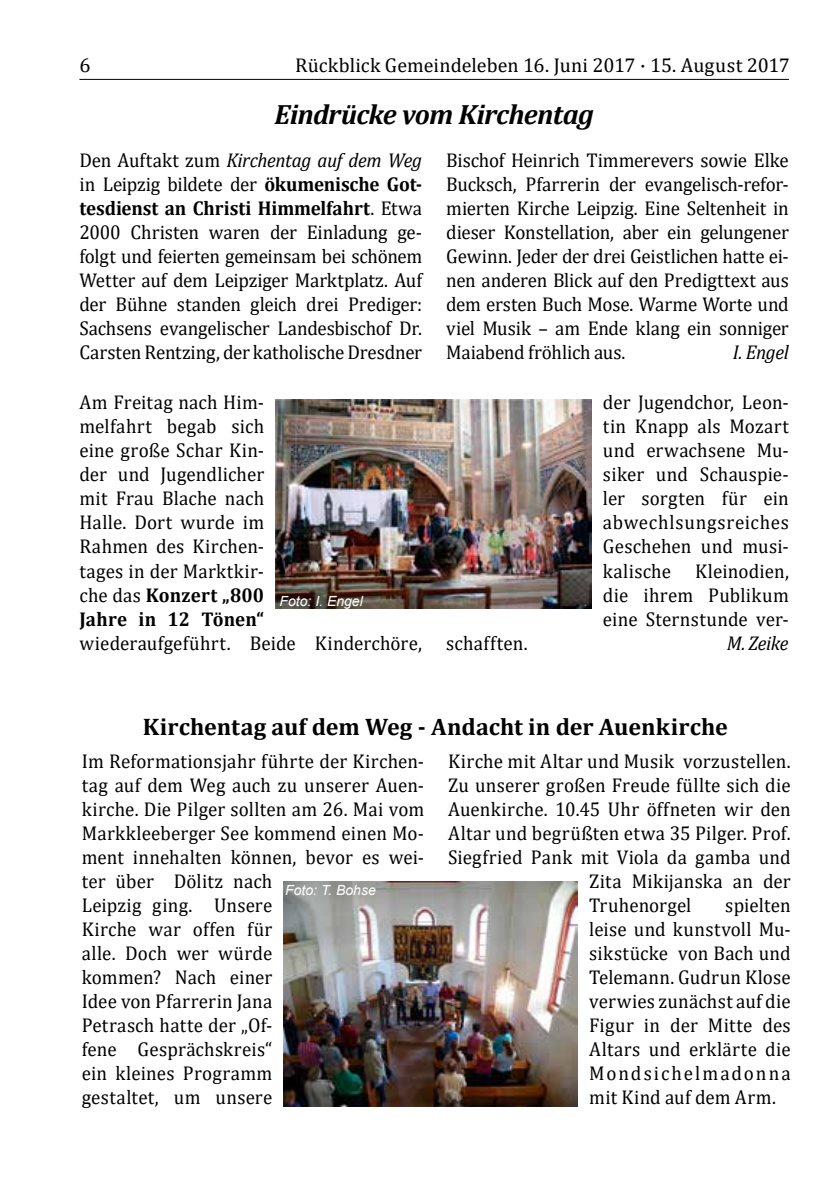
<style>
.page{position:relative;width:840px;height:1191px;background:#fff}
.page>*{position:absolute;margin:0;border:0;box-sizing:border-box;transform-origin:0 0}
.t1{font:italic 700 28px "Cambria";letter-spacing:-.025em;color:#000}
.t2{font:700 24px "Cambria";letter-spacing:.005em;color:#000}
.t3{font:20px/24px "Cambria";letter-spacing:.01em;color:#000;text-align:justify;scale:.95 1}
.t4{font:20px "Cambria";letter-spacing:.01em;color:#000}
.t5{font:italic 20px "Cambria";letter-spacing:-.02em;color:#000;scale:.95 1}
.t6{font:italic 14px "Arial";color:#fff}
.s1{font-style:italic}
.s2{font-weight:700}
</style>
<div class="page">
<hr style="left:80px;top:79px;width:708px;height:1px;background:#000">
<img style="left:283px;top:881px;width:294px;height:225px">
<img style="left:275px;top:400px;width:316px;height:209px">
<p class="t4" style="left:79px;top:53px;width:13px">6</p>
<p class="t4" style="left:295px;top:53px;width:496px">Rückblick Gemeindeleben 16. Juni 2017 · 15. August 2017</p>
<h1 class="t1" style="left:274px;top:95px;width:321px">Eindrücke vom Kirchentag</h1>
<p class="t3" style="left:79px;top:148px;width:362px">Den Auftakt zum <span class="s1">Kirchentag auf dem Weg </span>in Leipzig bildete der <span class="s2">ökumenische Got&shy;tesdienst an Christi Himmelfahrt</span>. Etwa 2000 Christen waren der Einladung ge&shy;folgt und feierten gemeinsam bei schönem Wetter auf dem Leipziger Marktplatz. Auf der Bühne standen gleich drei Prediger:<br>Sachsens evangelischer Landesbischof Dr.<br>Carsten Rentzing, der katholische Dresdner</p>
<p class="t3" style="left:446px;top:148px;width:362px">Bischof Heinrich Timmerevers sowie Elke Bucksch, Pfarrerin der evangelisch-refor&shy;mierten Kirche Leipzig. Eine Seltenheit in dieser Konstellation, aber ein gelungener Gewinn. Jeder der drei Geistlichen hatte ei&shy;nen anderen Blick auf den Predigttext aus dem ersten Buch Mose. Warme Worte und viel Musik – am Ende klang ein sonniger Maiabend fröhlich aus.</p>
<p class="t5" style="left:732px;top:338px;width:61px">I. Engel</p>
<p class="t3" style="left:79px;top:390px;width:196px">Am Freitag nach Him&shy;melfahrt begab sich eine große Schar Kin&shy;der und Jugendlicher mit Frau Blache nach Halle. Dort wurde im Rahmen des Kirchen&shy;tages in der Marktkir&shy;che das <span class="s2">Konzert „800<br>Jahre in 12 Tönen“</span></p>
<p class="t3" style="left:79px;top:630px;width:362px">wiederaufgeführt. Beide Kinderchöre,</p>
<p class="t6" style="left:279px;top:591px;width:85px">Foto: I. Engel</p>
<p class="t3" style="left:602px;top:390px;width:197px">der Jugendchor, Leon&shy;tin Knapp als Mozart und erwachsene Mu&shy;siker und Schauspie&shy;ler sorgten für ein abwechlsungsreiches Geschehen und musi&shy;kalische Kleinodien, die ihrem Publikum eine Sternstunde ver-</p>
<p class="t3" style="left:446px;top:630px;width:87px">schafften.</p>
<p class="t5" style="left:726px;top:628px;width:67px">M. Zeike</p>
<p class="t2" style="left:143px;top:710px;width:586px">Kirchentag auf dem Weg - Andacht in der Auenkirche</p>
<p class="t3" style="left:82px;top:749px;width:362px;text-align:left">Im Reformationsjahr führte der Kirchen&shy;tag auf dem Weg auch zu unserer Auen&shy;kirche. Die Pilger sollten am 26. Mai vom<br>Markkleeberger See kommend einen Mo&shy;ment innehalten können, bevor es wei&shy;ter über Dölitz nach<br>Leipzig ging. Unsere<br>Kirche war offen für<br>alle. Doch wer würde<br>kommen? Nach einer<br>Idee von Pfarrerin Jana<br>Petrasch hatte der „Of-<br>fene Gesprächskreis“<br>ein kleines Programm<br>gestaltet, um unsere</p>
<p class="t3" style="left:448px;top:749px;width:362px">Kirche mit Altar und Musik vorzustellen.</p>
<p class="t3" style="left:448px;top:773px;width:362px">Zu unserer großen Freude füllte sich die</p>
<p class="t3" style="left:448px;top:797px;width:362px">Auenkirche. 10.45 Uhr öffneten wir den</p>
<p class="t3" style="left:448px;top:821px;width:362px">Altar und begrüßten etwa 35 Pilger. Prof.</p>
<p class="t3" style="left:448px;top:845px;width:362px">Siegfried Pank mit Viola da gamba und</p>
<p class="t3" style="left:589px;top:869px;width:213px">Zita Mikijanska an der</p>
<p class="t3" style="left:589px;top:893px;width:109px">Truhenorgel</p>
<p class="t6" style="left:285px;top:881px;width:92px">Foto: T. Bohse</p>
<p class="t3" style="left:589px;top:893px;width:213px;text-indent:136px">spielten leise und kunstvoll Mu&shy;sikstücke von Bach und Telemann. Gudrun Klose verwies zunächst auf die Figur in der Mitte des Altars und erklärte die Mondsichelmadonna mit Kind auf dem Arm.</p>
</div>
